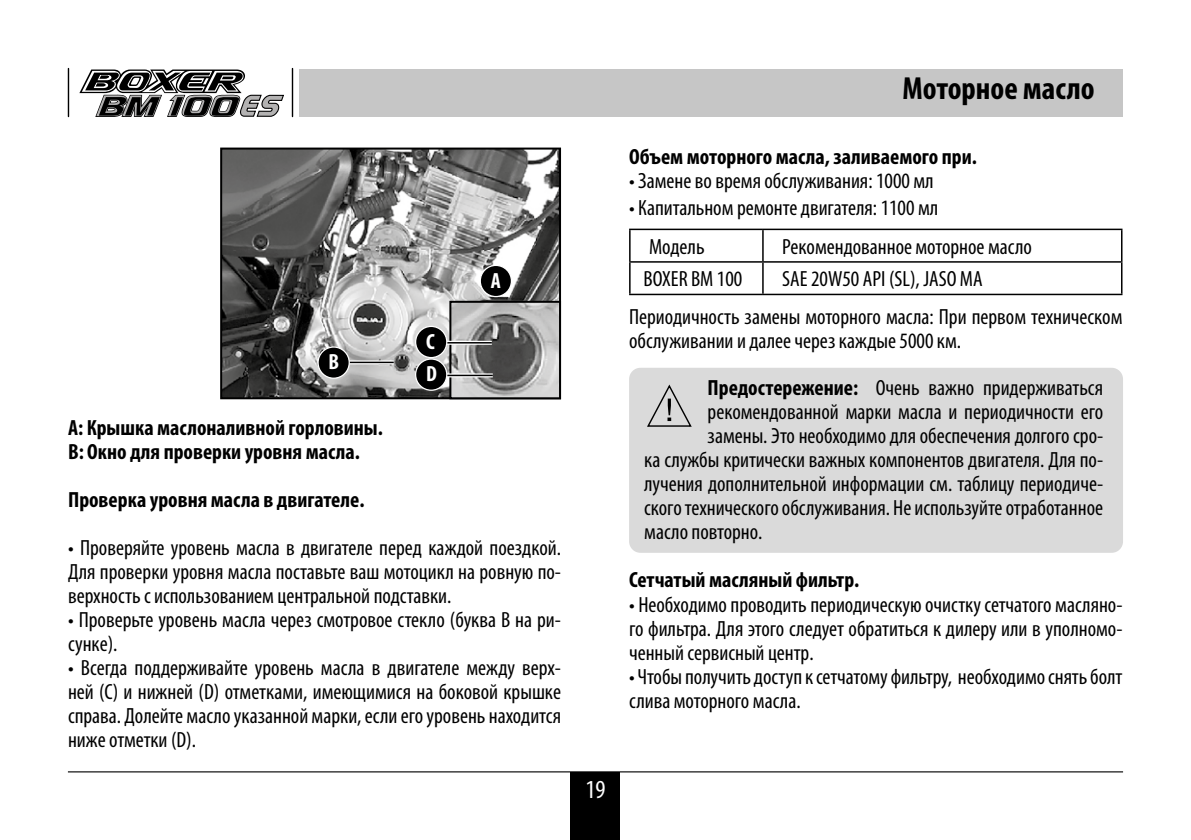
<style>
.page{position:relative;width:1191px;height:840px;background:#fff}
.page>*{position:absolute;margin:0;border:0;box-sizing:border-box;transform-origin:0 0}
.t1{font:700 condensed 32px "Myriad Pro";color:#000}
.t2{font:condensed 26px "Myriad Pro";color:#fff}
.t3{font:condensed 22px/24px "Myriad Pro";color:#000;text-align:justify}
.t4{font:700 condensed 22px/24px "Myriad Pro";color:#000}
.t5{font:700 condensed 22px/32.6px "Myriad Pro";color:#fff}
.s1{font-weight:700}
</style>
<div class="page">
<hr style="left:68px;top:770px;width:1055px;height:2px;background:#000">
<div style="left:299px;top:68px;width:824px;height:48px;background:#c6c6c6"></div>
<hr style="left:68px;top:68px;width:1px;height:48px;background:#000">
<hr style="left:292px;top:68px;width:1px;height:48px;background:#000">
<div style="left:571px;top:771px;width:49px;height:68px;background:#000"></div>
<svg style="left:79px;top:69px;width:205px;height:48px"></svg>
<hr style="left:629px;top:262px;width:1px;height:31px;background:#000">
<hr style="left:762px;top:262px;width:1px;height:31px;background:#000">
<hr style="left:1121px;top:262px;width:1px;height:31px;background:#000">
<hr style="left:629px;top:293px;width:134px;height:2px;background:#000">
<hr style="left:763px;top:293px;width:359px;height:2px;background:#000">
<hr style="left:629px;top:228px;width:134px;height:2px;background:#000">
<hr style="left:629px;top:230px;width:1px;height:31px;background:#000">
<hr style="left:763px;top:228px;width:359px;height:2px;background:#000">
<hr style="left:762px;top:230px;width:1px;height:31px;background:#000">
<hr style="left:1121px;top:230px;width:1px;height:31px;background:#000">
<hr style="left:629px;top:261px;width:134px;height:1px;background:#000">
<hr style="left:763px;top:261px;width:359px;height:1px;background:#000">
<div style="left:629px;top:367px;width:494px;height:185px;background:#dadada;border-radius:11px"></div>
<svg style="left:647px;top:384px;width:45px;height:43px"></svg>
<img style="left:223px;top:150px;width:335px;height:246px">
<div style="left:220px;top:147px;width:341px;height:252px;border:2px solid #000"></div>
<img style="left:452px;top:303px;width:106px;height:93px">
<div style="left:449px;top:300px;width:112px;height:99px;border:2px solid #000"></div>
<div style="left:480px;top:265px;width:31px;height:31px;background:#000;border-radius:50%"></div>
<div style="left:479px;top:264px;width:33px;height:33px;border:1px solid #fff;border-radius:50%"></div>
<svg style="left:447px;top:340px;width:45px;height:4px"></svg>
<hr style="left:445px;top:342px;width:47px;height:1px;background:#000">
<svg style="left:447px;top:373px;width:46px;height:4px"></svg>
<hr style="left:446px;top:374px;width:47px;height:2px;background:#000">
<div style="left:415px;top:326px;width:32px;height:31px;background:#000;border-radius:50%"></div>
<div style="left:415px;top:325px;width:32px;height:33px;border:1px solid #fff;border-radius:50%"></div>
<div style="left:415px;top:359px;width:32px;height:31px;background:#000;border-radius:50%"></div>
<div style="left:415px;top:358px;width:32px;height:32px;border:1px solid #fff;border-radius:50%"></div>
<svg style="left:350px;top:360px;width:44px;height:4px"></svg>
<hr style="left:347px;top:361px;width:47px;height:2px;background:#000">
<div style="left:318px;top:347px;width:31px;height:31px;background:#000;border-radius:50%"></div>
<div style="left:317px;top:346px;width:33px;height:32px;border:1px solid #fff;border-radius:50%"></div>
<p class="t5" style="left:329px;top:346px;width:12px">B</p>
<p class="t5" style="left:426px;top:325px;width:12px">C<br>D</p>
<p class="t5" style="left:491px;top:264px;width:12px">A</p>
<p class="t4" style="left:68px;top:415px;width:316px">A: Крышка маслоналивной горловины.<br>B: Окно для проверки уровня масла.</p>
<p class="t4" style="left:68px;top:487px;width:298px">Проверка уровня масла в двигателе.</p>
<p class="t3" style="left:68px;top:535px;width:494px">• Проверяйте уровень масла в двигателе перед каждой поездкой.<br>Для проверки уровня масла поставьте ваш мотоцикл на ровную по&shy;верхность с использованием центральной подставки.</p>
<p class="t3" style="left:68px;top:607px;width:494px">• Проверьте уровень масла через смотровое стекло (буква B на ри&shy;сунке).</p>
<p class="t3" style="left:68px;top:655px;width:494px">• Всегда поддерживайте уровень масла в двигателе между верх&shy;ней (C) и нижней (D) отметками, имеющимися на боковой крышке справа. Долейте масло указанной марки, если его уровень находится ниже отметки (D).</p>
<h1 class="t1" style="left:902px;top:71px;width:193px">Моторное масло</h1>
<p class="t4" style="left:629px;top:145px;width:349px">Объем моторного масла, заливаемого при.</p>
<p class="t3" style="left:629px;top:169px;width:306px">• Замене во время обслуживания: 1000 мл</p>
<p class="t3" style="left:629px;top:196px;width:311px">• Капитальном ремонте двигателя: 1100 мл</p>
<p class="t3" style="left:649px;top:235px;width:57px">Модель</p>
<p class="t3" style="left:782px;top:235px;width:251px">Рекомендованное моторное масло</p>
<p class="t3" style="left:643px;top:267px;width:100px">BOXER BM 100</p>
<p class="t3" style="left:782px;top:267px;width:202px">SAE 20W50 API (SL), JASO MA</p>
<p class="t3" style="left:629px;top:305px;width:495px">Периодичность замены моторного масла: При первом техническом обслуживании и далее через каждые 5000 км.</p>
<p class="t3" style="left:707px;top:376px;width:397px"><span class="s1">Предостережение:</span> Очень важно придерживаться</p>
<p class="t3" style="left:707px;top:400px;width:397px">рекомендованной марки масла и периодичности его</p>
<p class="t3" style="left:707px;top:424px;width:397px">замены. Это необходимо для обеспечения долгого сро-</p>
<p class="t3" style="left:644px;top:448px;width:460px">ка службы критически важных компонентов двигателя. Для по-</p>
<p class="t3" style="left:644px;top:472px;width:460px">лучения дополнительной информации см. таблицу периодиче-</p>
<p class="t3" style="left:644px;top:496px;width:460px">ского технического обслуживания. Не используйте отработанное</p>
<p class="t3" style="left:644px;top:520px;width:120px">масло повторно.</p>
<p class="t4" style="left:629px;top:568px;width:232px">Сетчатый масляный фильтр.</p>
<p class="t3" style="left:629px;top:592px;width:495px">• Необходимо проводить периодическую очистку сетчатого масляно&shy;го фильтра. Для этого следует обратиться к дилеру или в уполномо&shy;ченный сервисный центр.</p>
<p class="t3" style="left:629px;top:664px;width:495px">• Чтобы получить доступ к сетчатому фильтру, необходимо снять болт слива моторного масла.</p>
<p class="t2" style="left:585px;top:774px;width:22px">19</p>
</div>
